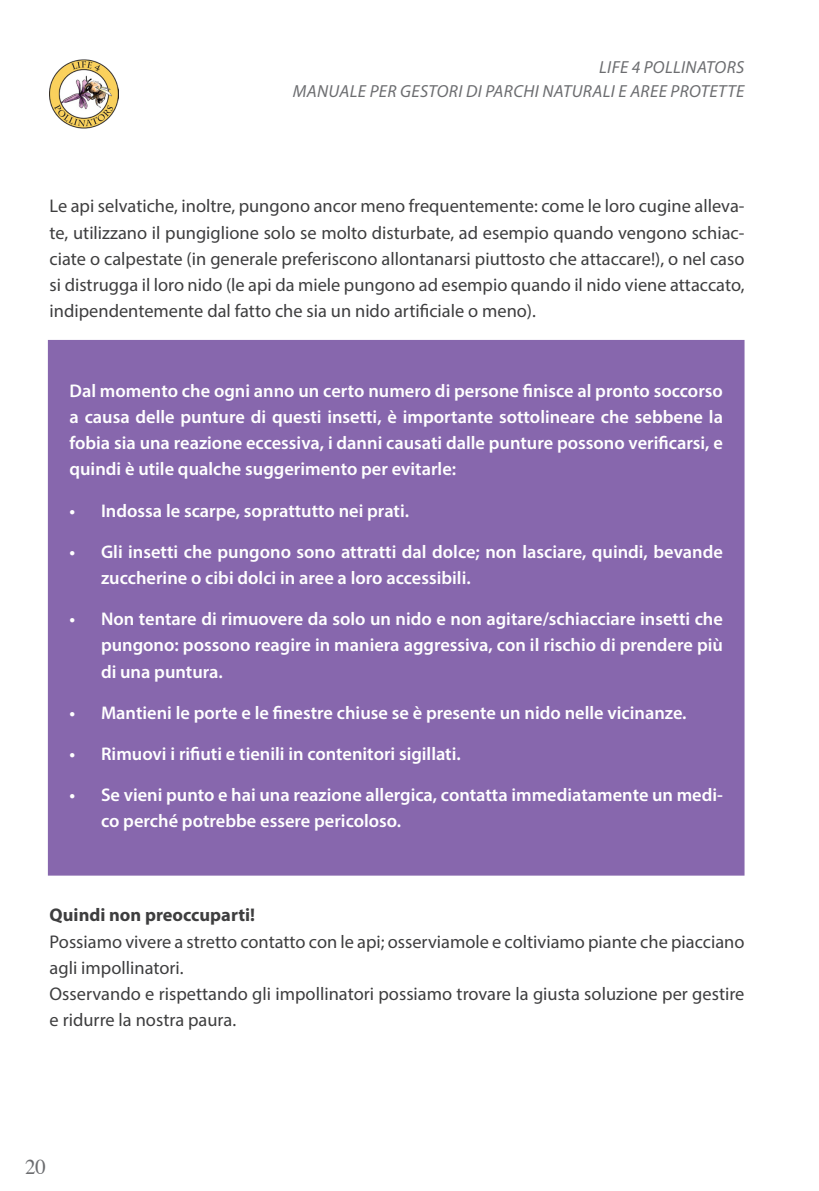
<style>
.page{position:relative;width:819px;height:1191px;background:#fff}
.page>*{position:absolute;margin:0;border:0;box-sizing:border-box;transform-origin:0 0}
.t1{font:21px "Times";color:#6c6d70}
.t2{font:600 18.38px/26.2px "Myriad Pro";color:#fff;text-align:justify}
.t3{font:18.38px/26.2px "Myriad Pro";color:#3e3e3f}
.t4{font:700 18.38px "Myriad Pro";color:#3e3e3f}
.t5{font:italic 17.5px "Myriad Pro";letter-spacing:.02em;color:#6c6d70}
</style>
<div class="page">
<img style="left:50px;top:59px;width:68px;height:70px">
<div style="left:49px;top:341px;width:694px;height:533px;background:#8767ad"></div>
<p class="t5" style="left:599px;top:56px;width:147px">LIFE 4 POLLINATORS</p>
<p class="t5" style="left:293px;top:80px;width:453px">MANUALE PER GESTORI DI PARCHI NATURALI E AREE PROTETTE</p>
<p class="t3" style="left:50px;top:193px;width:696px;text-align:justify">Le api selvatiche, inoltre, pungono ancor meno frequentemente: come le loro cugine alleva&shy;te, utilizzano il pungiglione solo se molto disturbate, ad esempio quando vengono schiac&shy;ciate o calpestate (in generale preferiscono allontanarsi piuttosto che attaccare!), o nel caso si distrugga il loro nido (le api da miele pungono ad esempio quando il nido viene attaccato, indipendentemente dal fatto che sia un nido artificiale o meno).</p>
<p class="t2" style="left:69px;top:377px;width:655px">Dal momento che ogni anno un certo numero di persone finisce al pronto soccorso a causa delle punture di questi insetti, è importante sottolineare che sebbene la fobia sia una reazione eccessiva, i danni causati dalle punture possono verificarsi, e quindi è utile qualche suggerimento per evitarle:</p>
<p class="t2" style="left:69px;top:497px;width:341px">• Indossa le scarpe, soprattutto nei prati.</p>
<p class="t2" style="left:101px;top:538px;width:623px;text-indent:-32px">• Gli insetti che pungono sono attratti dal dolce; non lasciare, quindi, bevande zuccherine o cibi dolci in aree a loro accessibili.</p>
<p class="t2" style="left:101px;top:605px;width:623px;text-indent:-32px">• Non tentare di rimuovere da solo un nido e non agitare/schiacciare insetti che pungono: possono reagire in maniera aggressiva, con il rischio di prendere più di una puntura.</p>
<p class="t2" style="left:69px;top:699px;width:618px">• Mantieni le porte e le finestre chiuse se è presente un nido nelle vicinanze.</p>
<p class="t2" style="left:69px;top:740px;width:393px">• Rimuovi i rifiuti e tienili in contenitori sigillati.</p>
<p class="t2" style="left:101px;top:781px;width:623px;text-indent:-32px">• Se vieni punto e hai una reazione allergica, contatta immediatamente un medi&shy;co perché potrebbe essere pericoloso.</p>
<p class="t4" style="left:50px;top:903px;width:207px">Quindi non preoccuparti!</p>
<p class="t3" style="left:50px;top:928px;width:696px">Possiamo vivere a stretto contatto con le api; osserviamole e coltiviamo piante che piacciano agli impollinatori.</p>
<p class="t3" style="left:50px;top:980px;width:696px">Osservando e rispettando gli impollinatori possiamo trovare la giusta soluzione per gestire e ridurre la nostra paura.</p>
<p class="t1" style="left:25px;top:1147px;width:22px">20</p>
</div>
